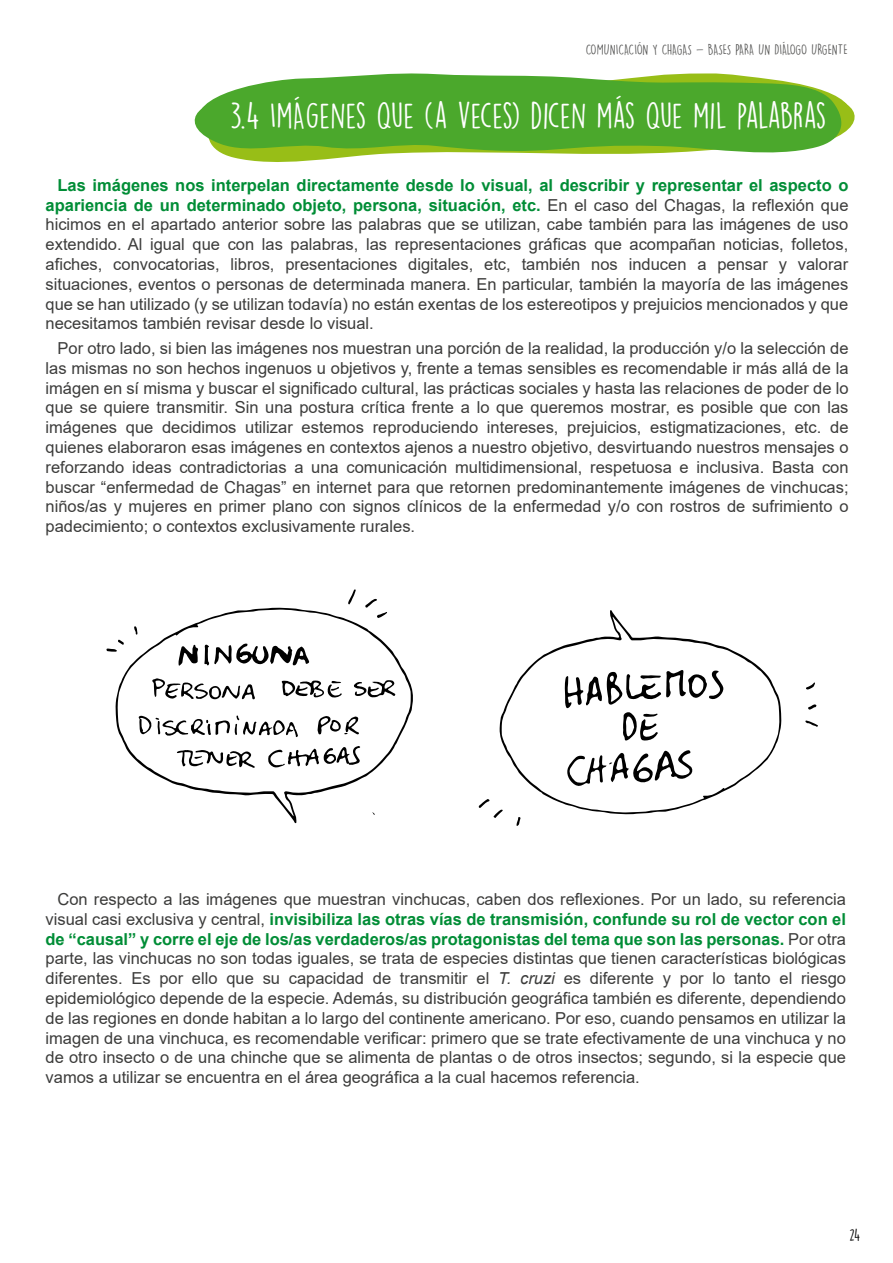
<style>
.page{position:relative;width:893px;height:1263px;background:#fff}
.page>*{position:absolute;margin:0;border:0;box-sizing:border-box;transform-origin:0 0}
.t1{font:33px "DK Lemon Yellow Sun";color:#fff}
.t2{font:16.5px/19.8px "Arial";color:#3c3c3b;text-align:justify}
.t3{font:15px "DK Lemon Yellow Sun";color:#000}
.t4{font:13.5px "DK Lemon Yellow Sun";color:#575756}
.s1{font-weight:700;color:#008d36}
.s2{font-style:italic}
</style>
<div class="page">
<svg style="left:241px;top:105px;width:614px;height:57px"></svg>
<svg style="left:194px;top:73px;width:654px;height:86px;background:#6db74a"></svg>
<svg style="left:115px;top:608px;width:298px;height:215px"></svg>
<svg style="left:348px;top:589px;width:8px;height:15px"></svg>
<svg style="left:365px;top:599px;width:22px;height:19px"></svg>
<svg style="left:805px;top:720px;width:13px;height:7px"></svg>
<svg style="left:479px;top:799px;width:20px;height:19px"></svg>
<svg style="left:806px;top:682px;width:9px;height:7px"></svg>
<svg style="left:808px;top:704px;width:9px;height:6px"></svg>
<svg style="left:134px;top:626px;width:3px;height:9px"></svg>
<svg style="left:516px;top:817px;width:5px;height:9px"></svg>
<svg style="left:106px;top:639px;width:18px;height:13px"></svg>
<svg style="left:179px;top:645px;width:19px;height:21px"></svg>
<svg style="left:268px;top:745px;width:92px;height:22px"></svg>
<svg style="left:354px;top:680px;width:41px;height:17px"></svg>
<svg style="left:204px;top:643px;width:105px;height:23px"></svg>
<svg style="left:152px;top:678px;width:103px;height:21px"></svg>
<svg style="left:281px;top:680px;width:61px;height:18px"></svg>
<svg style="left:177px;top:750px;width:78px;height:18px"></svg>
<svg style="left:138px;top:715px;width:160px;height:22px"></svg>
<svg style="left:317px;top:716px;width:42px;height:18px"></svg>
<svg style="left:499px;top:610px;width:282px;height:204px"></svg>
<p class="t4" style="left:586px;top:41px;width:263px">COMUNICACIÓN Y CHAGAS - BASES PARA UN DIÁLOGO URGENTE</p>
<h1 class="t1" style="left:230px;top:96px;width:598px">3.4 IMÁGENES QUE (A VECES) DICEN MÁS QUE MIL PALABRAS</h1>
<p class="t2" style="left:46px;top:175px;width:804px;text-indent:12px"><span class="s1">Las imágenes nos interpelan directamente desde lo visual, al describir y representar el aspecto o apariencia de un determinado objeto, persona, situación, etc.</span> En el caso del Chagas, la reflexión que hicimos en el apartado anterior sobre las palabras que se utilizan, cabe también para las imágenes de uso extendido. Al igual que con las palabras, las representaciones gráficas que acompañan noticias, folletos, afiches, convocatorias, libros, presentaciones digitales, etc, también nos inducen a pensar y valorar situaciones, eventos o personas de determinada manera. En particular, también la mayoría de las imágenes que se han utilizado (y se utilizan todavía) no están exentas de los estereotipos y prejuicios mencionados y que necesitamos también revisar desde lo visual.</p>
<p class="t2" style="left:46px;top:338px;width:804px;text-indent:12px">Por otro lado, si bien las imágenes nos muestran una porción de la realidad, la producción y/o la selección de las mismas no son hechos ingenuos u objetivos y, frente a temas sensibles es recomendable ir más allá de la imágen en sí misma y buscar el significado cultural, las prácticas sociales y hasta las relaciones de poder de lo que se quiere transmitir. Sin una postura crítica frente a lo que queremos mostrar, es posible que con las imágenes que decidimos utilizar estemos reproduciendo intereses, prejuicios, estigmatizaciones, etc. de quienes elaboraron esas imágenes en contextos ajenos a nuestro objetivo, desvirtuando nuestros mensajes o reforzando ideas contradictorias a una comunicación multidimensional, respetuosa e inclusiva. Basta con buscar “enfermedad de Chagas” en internet para que retornen predominantemente imágenes de vinchucas; niños/as y mujeres en primer plano con signos clínicos de la enfermedad y/o con rostros de sufrimiento o padecimiento; o contextos exclusivamente rurales.</p>
<p class="t2" style="left:46px;top:889px;width:802px;text-indent:12px">Con respecto a las imágenes que muestran vinchucas, caben dos reflexiones. Por un lado, su referencia visual casi exclusiva y central, <span class="s1">invisibiliza las otras vías de transmisión, confunde su rol de vector con el de “causal” y corre el eje de los/as verdaderos/as protagonistas del tema que son las personas.</span> Por otra parte, las vinchucas no son todas iguales, se trata de especies distintas que tienen características biológicas diferentes. Es por ello que su capacidad de transmitir el <span class="s2">T. cruzi</span> es diferente y por lo tanto el riesgo epidemiológico depende de la especie. Además, su distribución geográfica también es diferente, dependiendo de las regiones en donde habitan a lo largo del continente americano. Por eso, cuando pensamos en utilizar la imagen de una vinchuca, es recomendable verificar: primero que se trate efectivamente de una vinchuca y no de otro insecto o de una chinche que se alimenta de plantas o de otros insectos; segundo, si la especie que vamos a utilizar se encuentra en el área geográfica a la cual hacemos referencia.</p>
<p class="t3" style="left:849px;top:1225px;width:13px">24</p>
</div>
